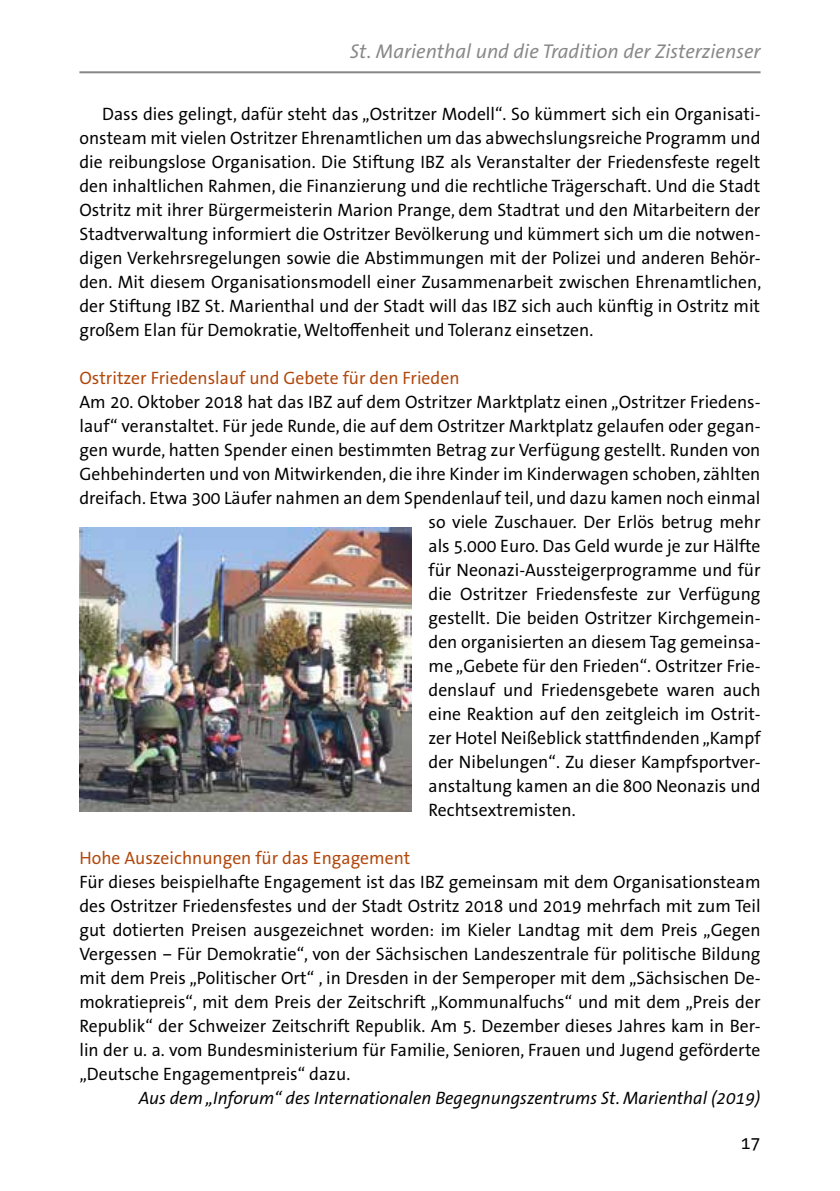
<style>
.page{position:relative;width:840px;height:1191px;background:#fff}
.page>*{position:absolute;margin:0;border:0;box-sizing:border-box;transform-origin:0 0}
.t1{font:italic 20px "The Sans Office";color:#878787}
.t2{font:18px/24px "The Sans Office";color:#000;text-align:justify}
.t3{font:18px "The Sans Office LF";color:#b1460a}
.t4{font:italic 18px "The Sans Office";color:#000}
</style>
<div class="page">
<hr style="left:79px;top:71px;width:681px;height:2px;background:#878787">
<img style="left:79px;top:527px;width:332px;height:284px">
<p class="t1" style="left:350px;top:39px;width:411px">St. Marienthal und die Tradition der Zisterzienser</p>
<p class="t2" style="left:79px;top:101px;width:683px;text-indent:23px">Dass dies gelingt, dafür steht das „Ostritzer Modell“. So kümmert sich ein Organisati&shy;onsteam mit vielen Ostritzer Ehrenamtlichen um das abwechslungsreiche Programm und die reibungslose Organisation. Die Stiftung IBZ als Veranstalter der Friedensfeste regelt den inhaltlichen Rahmen, die Finanzierung und die rechtliche Trägerschaft. Und die Stadt Ostritz mit ihrer Bürgermeisterin Marion Prange, dem Stadtrat und den Mitarbeitern der Stadtverwaltung informiert die Ostritzer Bevölkerung und kümmert sich um die notwen&shy;digen Verkehrsregelungen sowie die Abstimmungen mit der Polizei und anderen Behör&shy;den. Mit diesem Organisationsmodell einer Zusammenarbeit zwischen Ehrenamtlichen, der Stiftung IBZ St. Marienthal und der Stadt will das IBZ sich auch künftig in Ostritz mit großem Elan für Demokratie, Weltoffenheit und Toleranz einsetzen.</p>
<p class="t3" style="left:79px;top:366px;width:381px">Ostritzer Friedenslauf und Gebete für den Frieden</p>
<p class="t2" style="left:79px;top:389px;width:682px">Am 20. Oktober 2018 hat das IBZ auf dem Ostritzer Marktplatz einen „Ostritzer Friedens-</p>
<p class="t2" style="left:79px;top:413px;width:682px">lauf“ veranstaltet. Für jede Runde, die auf dem Ostritzer Marktplatz gelaufen oder gegan-</p>
<p class="t2" style="left:79px;top:437px;width:682px">gen wurde, hatten Spender einen bestimmten Betrag zur Verfügung gestellt. Runden von</p>
<p class="t2" style="left:79px;top:461px;width:682px">Gehbehinderten und von Mitwirkenden, die ihre Kinder im Kinderwagen schoben, zählten</p>
<p class="t2" style="left:79px;top:485px;width:682px">dreifach. Etwa 300 Läufer nahmen an dem Spendenlauf teil, und dazu kamen noch einmal</p>
<p class="t2" style="left:428px;top:509px;width:333px">so viele Zuschauer. Der Erlös betrug mehr</p>
<p class="t2" style="left:428px;top:533px;width:333px">als 5.000 Euro. Das Geld wurde je zur Hälfte</p>
<p class="t2" style="left:428px;top:557px;width:333px">für Neonazi-Aussteigerprogramme und für</p>
<p class="t2" style="left:428px;top:581px;width:333px">die Ostritzer Friedensfeste zur Verfügung</p>
<p class="t2" style="left:428px;top:605px;width:333px">gestellt. Die beiden Ostritzer Kirchgemein-</p>
<p class="t2" style="left:428px;top:629px;width:333px">den organisierten an diesem Tag gemeinsa-</p>
<p class="t2" style="left:428px;top:653px;width:333px">me „Gebete für den Frieden“. Ostritzer Frie-</p>
<p class="t2" style="left:428px;top:677px;width:333px">denslauf und Friedensgebete waren auch</p>
<p class="t2" style="left:428px;top:701px;width:333px">eine Reaktion auf den zeitgleich im Ostrit-</p>
<p class="t2" style="left:428px;top:725px;width:333px">zer Hotel Neißeblick stattfindenden „Kampf</p>
<p class="t2" style="left:428px;top:749px;width:333px">der Nibelungen“. Zu dieser Kampfsportver-</p>
<p class="t2" style="left:428px;top:773px;width:333px">anstaltung kamen an die 800 Neonazis und</p>
<p class="t2" style="left:428px;top:797px;width:148px">Rechtsextremisten.</p>
<p class="t3" style="left:79px;top:846px;width:332px">Hohe Auszeichnungen für das Engagement</p>
<p class="t2" style="left:79px;top:869px;width:682px">Für dieses beispielhafte Engagement ist das IBZ gemeinsam mit dem Organisationsteam des Ostritzer Friedensfestes und der Stadt Ostritz 2018 und 2019 mehrfach mit zum Teil gut dotierten Preisen ausgezeichnet worden: im Kieler Landtag mit dem Preis „Gegen Vergessen – Für Demokratie“, von der Sächsischen Landeszentrale für politische Bildung mit dem Preis „Politischer Ort“ , in Dresden in der Semperoper mit dem „Sächsischen De&shy;mokratiepreis“, mit dem Preis der Zeitschrift „Kommunalfuchs“ und mit dem „Preis der Republik“ der Schweizer Zeitschrift Republik. Am 5. Dezember dieses Jahres kam in Ber&shy;lin der u. a. vom Bundesministerium für Familie, Senioren, Frauen und Jugend geförderte „Deutsche Engagementpreis“ dazu.</p>
<p class="t4" style="left:139px;top:1086px;width:623px">Aus dem „Inforum“ des Internationalen Begegnungszentrums St. Marienthal (2019)</p>
<p class="t2" style="left:740px;top:1130px;width:21px">17</p>
</div>
